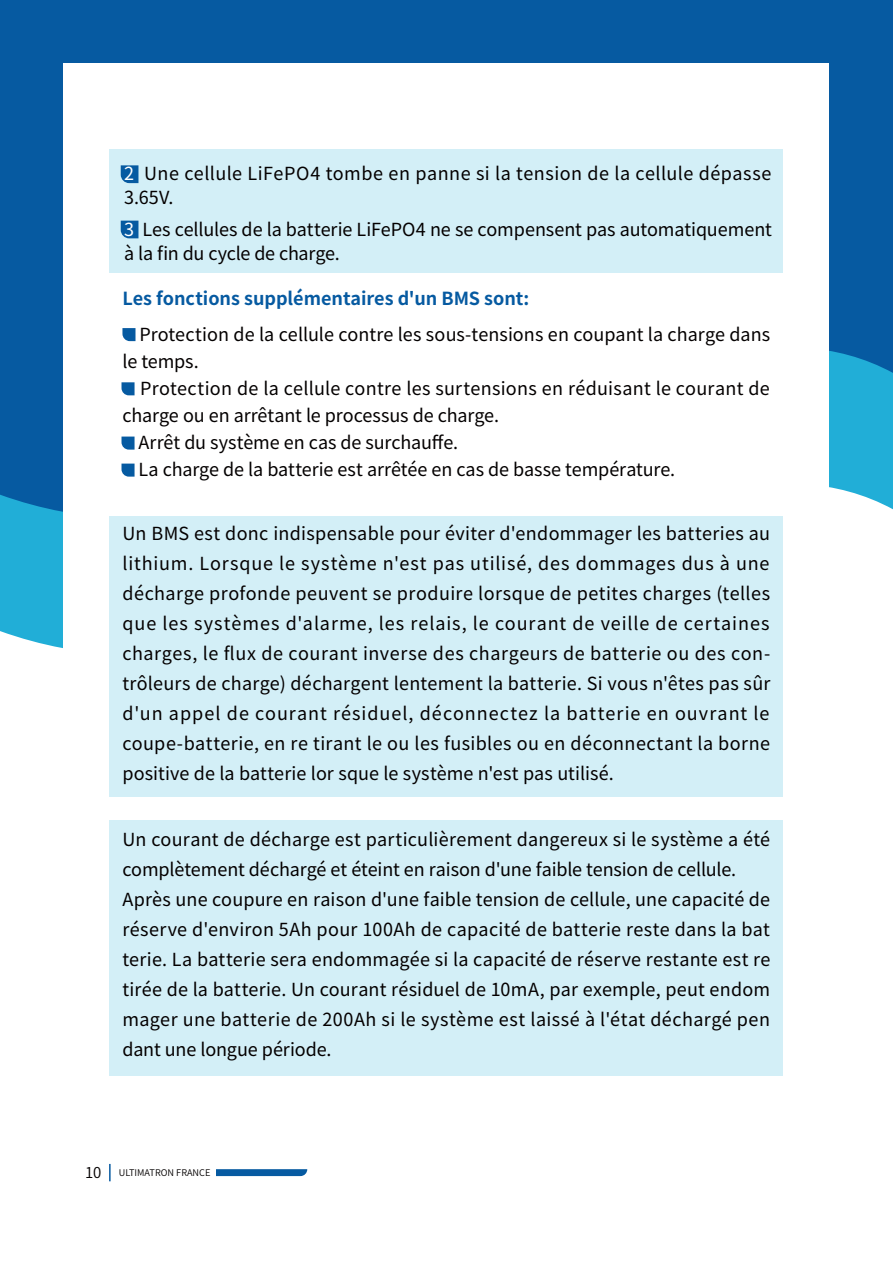
<style>
.page{position:relative;width:893px;height:1263px;background:#fff}
.page>*{position:absolute;margin:0;border:0;box-sizing:border-box;transform-origin:0 0}
.t1{font:18px/30px "Source Han Sans CN";letter-spacing:.01em;color:#040000}
.t2{font:700 18px "Source Han Sans CN";color:#065aa1}
.t3{font:9.15px "Source Han Sans CN";color:#040000}
.s1{color:#fff}
.s2{font-size:15px}
</style>
<div class="page">
<svg style="left:0;top:0;width:893px;height:614px;background:#1a6fae"></svg>
<div style="left:64px;top:64px;width:765px;height:1135px;background:#fff"></div>
<svg style="left:216px;top:1169px;width:91px;height:7px"></svg>
<svg style="left:109px;top:1164px;width:2px;height:17px"></svg>
<div style="left:110px;top:149px;width:673px;height:123px;background:#d3eff7"></div>
<div style="left:110px;top:820px;width:673px;height:256px;background:#d3eff7"></div>
<div style="left:110px;top:516px;width:673px;height:281px;background:#d3eff7"></div>
<svg style="left:122px;top:328px;width:13px;height:13px"></svg>
<svg style="left:122px;top:382px;width:13px;height:13px"></svg>
<svg style="left:122px;top:437px;width:13px;height:13px"></svg>
<svg style="left:122px;top:464px;width:13px;height:13px"></svg>
<svg style="left:121px;top:165px;width:17px;height:18px"></svg>
<svg style="left:121px;top:221px;width:17px;height:17px"></svg>
<p class="t1" style="left:124px;top:162px;width:649px;line-height:24px"><span class="s1">2</span> Une cellule LiFePO4 tombe en panne si la tension de la cellule dépasse<br>3.65V.</p>
<p class="t1" style="left:124px;top:217px;width:649px;line-height:24px"><span class="s1">3</span> Les cellules de la batterie LiFePO4 ne se compensent pas automatiquement à la fin du cycle de charge.</p>
<p class="t2" style="left:122px;top:289px;width:408px">Les fonctions supplémentaires d'un BMS sont:</p>
<p class="t1" style="left:122px;top:322px;width:649px;line-height:27px;text-indent:17px">Protection de la cellule contre les sous-tensions en coupant la charge dans le temps.</p>
<p class="t1" style="left:140px;top:374px;width:631px">Protection de la cellule contre les surtensions en réduisant le courant de</p>
<p class="t1" style="left:122px;top:401px;width:378px">charge ou en arrêtant le processus de charge.</p>
<p class="t1" style="left:139px;top:428px;width:321px">Arrêt du système en cas de surchauffe.</p>
<p class="t1" style="left:139px;top:455px;width:538px">La charge de la batterie est arrêtée en cas de basse température.</p>
<p class="t1" style="left:122px;top:519px;width:649px;text-align:justify">Un BMS est donc indispensable pour éviter d'endommager les batteries au lithium. Lorsque le système n'est pas utilisé, des dommages dus à une décharge profonde peuvent se produire lorsque de petites charges (telles que les systèmes d'alarme, les relais, le courant de veille de certaines charges, le flux de courant inverse des chargeurs de batterie ou des con&shy;trôleurs de charge) déchargent lentement la batterie. Si vous n'êtes pas sûr d'un appel de courant résiduel, déconnectez la batterie en ouvrant le coupe-batterie, en re tirant le ou les fusibles ou en déconnectant la borne positive de la batterie lor sque le système n'est pas utilisé.</p>
<p class="t1" style="left:122px;top:825px;width:649px">Un courant de décharge est particulièrement dangereux si le système a été complètement déchargé et éteint en raison d'une faible tension de cellule.<br>Après une coupure en raison d'une faible tension de cellule, une capacité de réserve d'environ 5Ah pour 100Ah de capacité de batterie reste dans la bat terie. La batterie sera endommagée si la capacité de réserve restante est re tirée de la batterie. Un courant résiduel de 10mA, par exemple, peut endom mager une batterie de 200Ah si le système est laissé à l'état déchargé pen dant une longue période.</p>
<p class="t3" style="left:85px;top:1167px;width:127px"><span class="s2">10</span> ULTIMATRON FRANCE</p>
</div>
